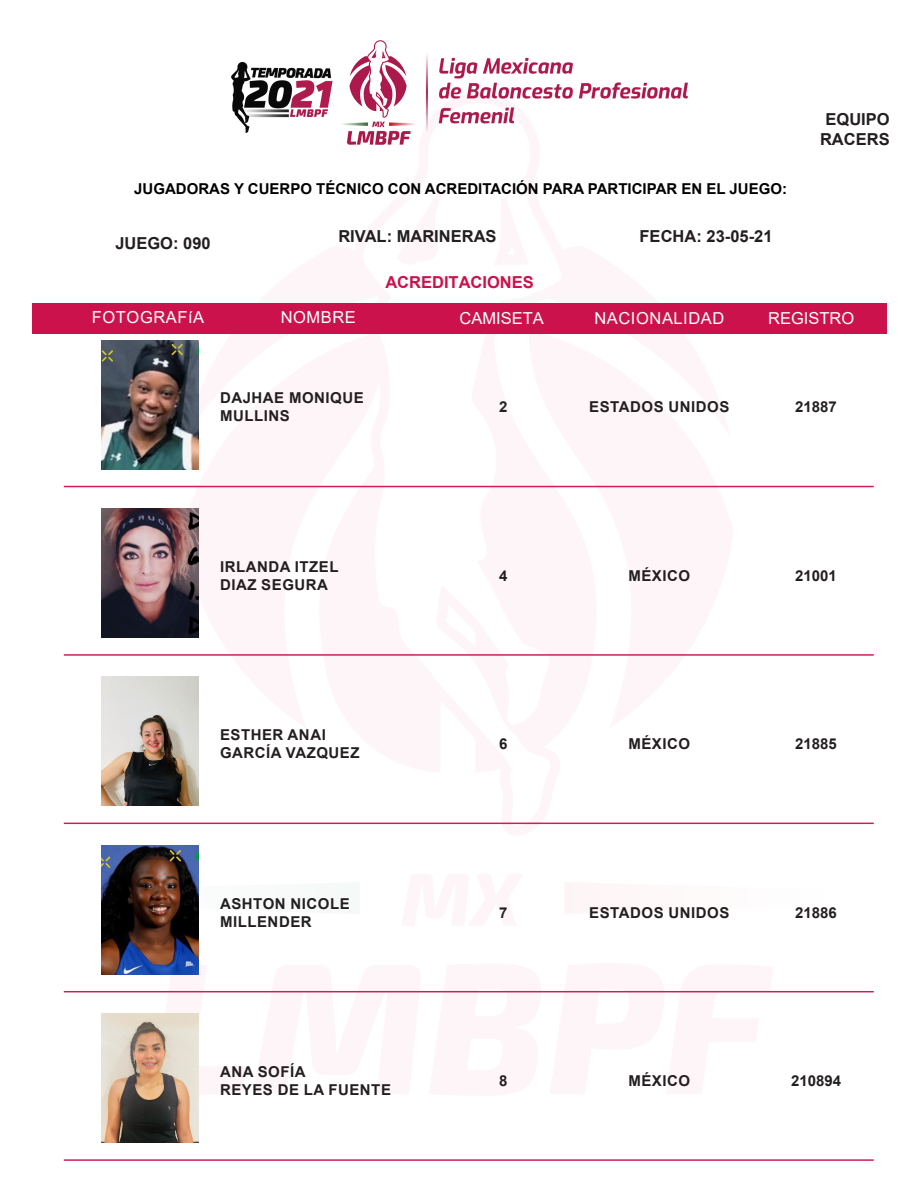
<style>
.page{position:relative;width:918px;height:1188px;background:#fff}
.page>*{position:absolute;margin:0;border:0;box-sizing:border-box;transform-origin:0 0}
.t1{font:700 16.5px/19.8px "Arial";color:#231f20;text-align:center}
.t2{font:16.5px "Arial";letter-spacing:.035em;color:#fff}
.t3{font:16.5px "Arial";color:#fff}
.t4{font:700 16.5px "Arial";color:#cc124c}
.t5{font:700 15px "Arial";letter-spacing:.035em;color:#231f20}
.t6{font:700 15px "Arial";color:#000}
</style>
<div class="page">
<svg style="left:146px;top:953px;width:639px;height:153px"></svg>
<svg style="left:101px;top:871px;width:98px;height:54px"></svg>
<svg style="left:360px;top:485px;width:204px;height:340px"></svg>
<div style="left:33px;top:303px;width:854px;height:31px;background:#cc124c"></div>
<img style="left:232px;top:40px;width:455px;height:105px">
<img style="left:102px;top:340px;width:96px;height:129px">
<hr style="left:64px;top:486px;width:810px;height:1px;background:#cc1f56">
<img style="left:102px;top:509px;width:96px;height:129px">
<hr style="left:64px;top:654px;width:810px;height:2px;background:#cc1f56">
<img style="left:102px;top:677px;width:96px;height:129px">
<hr style="left:64px;top:823px;width:810px;height:1px;background:#cc1f56">
<img style="left:102px;top:845px;width:96px;height:129px">
<hr style="left:64px;top:991px;width:810px;height:1px;background:#cc1f56">
<img style="left:102px;top:1014px;width:96px;height:129px">
<hr style="left:64px;top:1159px;width:810px;height:2px;background:#cc1f56">
<p class="t6" style="left:134px;top:178px;width:654px">JUGADORAS Y CUERPO TÉCNICO CON ACREDITACIÓN PARA PARTICIPAR EN EL JUEGO:</p>
<p class="t1" style="left:115px;top:233px;width:97px">JUEGO: 090</p>
<p class="t1" style="left:338px;top:227px;width:160px">RIVAL: MARINERAS</p>
<p class="t1" style="left:640px;top:227px;width:134px">FECHA: 23-05-21</p>
<p class="t4" style="left:385px;top:271px;width:150px">ACREDITACIONES</p>
<p class="t1" style="left:820px;top:110px;width:71px">EQUIPO<br>RACERS</p>
<p class="t2" style="left:92px;top:306px;width:114px">FOTOGRAFíA</p>
<p class="t2" style="left:281px;top:306px;width:77px">NOMBRE</p>
<p class="t3" style="left:460px;top:307px;width:86px">CAMISETA</p>
<p class="t3" style="left:768px;top:307px;width:88px">REGISTRO</p>
<p class="t2" style="left:594px;top:307px;width:131px">NACIONALIDAD</p>
<p class="t5" style="left:220px;top:388px;width:145px">DAJHAE MONIQUE</p>
<p class="t5" style="left:220px;top:406px;width:71px">MULLINS</p>
<p class="t5" style="left:220px;top:556px;width:120px">IRLANDA ITZEL</p>
<p class="t5" style="left:220px;top:574px;width:110px">DIAZ SEGURA</p>
<p class="t5" style="left:220px;top:724px;width:107px">ESTHER ANAI</p>
<p class="t5" style="left:220px;top:742px;width:141px">GARCÍA VAZQUEZ</p>
<p class="t5" style="left:220px;top:893px;width:131px">ASHTON NICOLE</p>
<p class="t5" style="left:220px;top:911px;width:93px">MILLENDER</p>
<p class="t5" style="left:220px;top:1061px;width:87px">ANA SOFÍA</p>
<p class="t5" style="left:220px;top:1079px;width:172px">REYES DE LA FUENTE</p>
<p class="t5" style="left:499px;top:397px;width:10px">2</p>
<p class="t5" style="left:589px;top:397px;width:142px">ESTADOS UNIDOS</p>
<p class="t5" style="left:795px;top:397px;width:43px">21887</p>
<p class="t5" style="left:499px;top:565px;width:10px">4</p>
<p class="t5" style="left:628px;top:565px;width:63px">MÉXICO</p>
<p class="t5" style="left:795px;top:565px;width:43px">21001</p>
<p class="t5" style="left:499px;top:733px;width:10px">6</p>
<p class="t5" style="left:628px;top:733px;width:63px">MÉXICO</p>
<p class="t5" style="left:795px;top:733px;width:43px">21885</p>
<p class="t5" style="left:499px;top:902px;width:10px">7</p>
<p class="t5" style="left:589px;top:902px;width:142px">ESTADOS UNIDOS</p>
<p class="t5" style="left:795px;top:902px;width:43px">21886</p>
<p class="t5" style="left:499px;top:1070px;width:10px">8</p>
<p class="t5" style="left:628px;top:1070px;width:63px">MÉXICO</p>
<p class="t5" style="left:791px;top:1070px;width:52px">210894</p>
</div>
